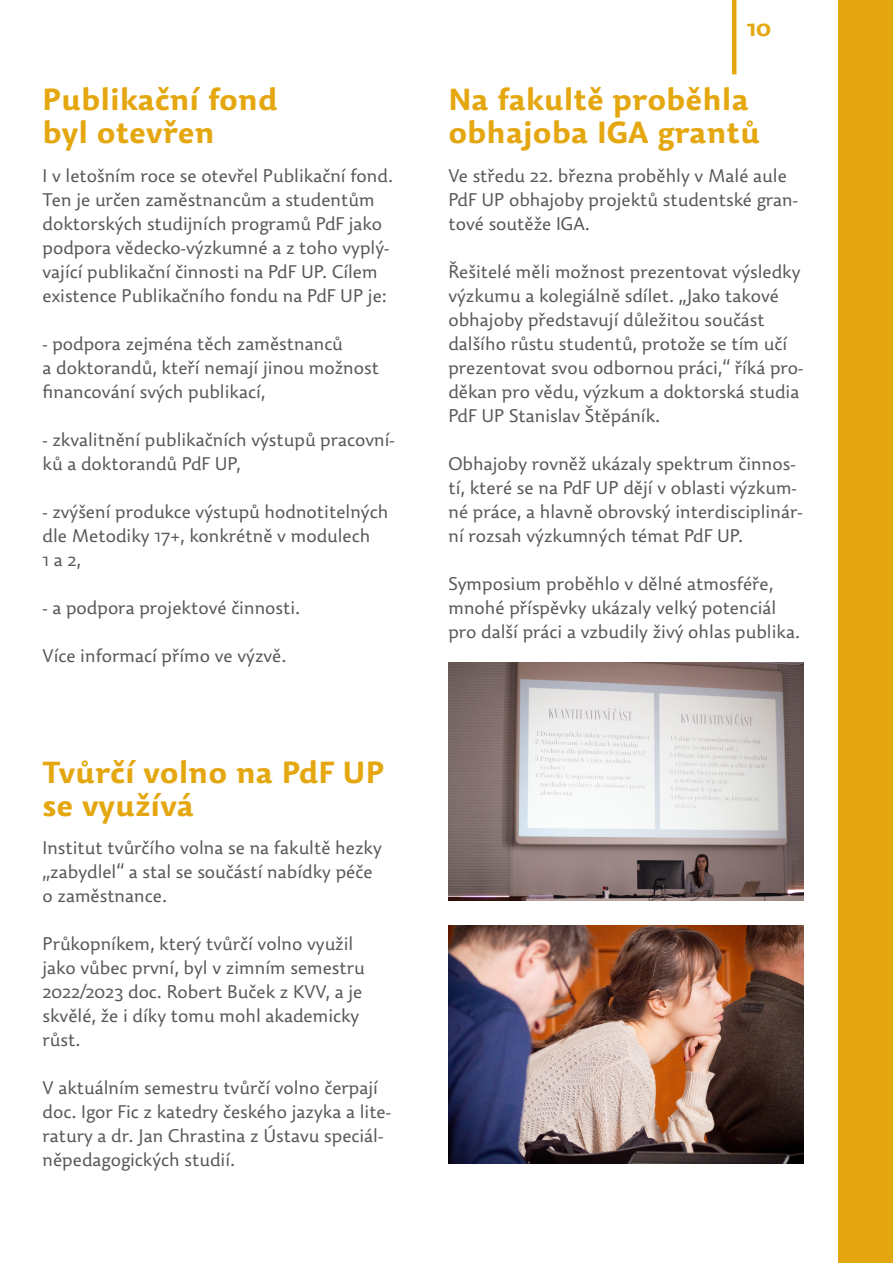
<style>
.page{position:relative;width:893px;height:1263px;background:#fff}
.page>*{position:absolute;margin:0;border:0;box-sizing:border-box;transform-origin:0 0}
.t1{font:700 30px/33px "Dederon SDOT";color:#e5a710}
.t2{font:700 22.5px "Dederon SDOT";color:#e5a710}
.t3{font:300 18px/24px "Dederon SLOT";color:#57585a}
</style>
<div class="page">
<div style="left:839px;top:0;width:54px;height:1263px;background:#e5a710"></div>
<hr style="left:732px;top:0;width:4px;height:74px;background:#e5a710">
<img style="left:448px;top:663px;width:355px;height:238px">
<img style="left:448px;top:925px;width:355px;height:238px">
<p class="t1" style="left:43px;top:83px;width:237px">Publikační fond byl otevřen</p>
<p class="t3" style="left:43px;top:164px;width:352px">I v letošním roce se otevřel Publikační fond.<br>Ten je určen zaměstnancům a studentům doktorských studijních programů PdF jako podpora vědecko-výzkumné a z toho vyplý&shy;vající publikační činnosti na PdF UP. Cílem existence Publikačního fondu na PdF UP je:</p>
<p class="t3" style="left:43px;top:332px;width:338px">- podpora zejména těch zaměstnanců<br>a doktorandů, kteří nemají jinou možnost financování svých publikací,</p>
<p class="t3" style="left:43px;top:428px;width:354px">- zkvalitnění publikačních výstupů pracovní&shy;ků a doktorandů PdF UP,</p>
<p class="t3" style="left:43px;top:500px;width:347px">- zvýšení produkce výstupů hodnotitelných dle Metodiky 17+, konkrétně v modulech<br>1 a 2,</p>
<p class="t3" style="left:43px;top:596px;width:259px">- a podpora projektové činnosti.</p>
<p class="t3" style="left:43px;top:644px;width:246px">Více informací přímo ve výzvě.</p>
<p class="t1" style="left:43px;top:756px;width:343px">Tvůrčí volno na PdF UP se využívá</p>
<p class="t3" style="left:43px;top:836px;width:341px">Institut tvůrčího volna se na fakultě hezky „zabydlel“ a stal se součástí nabídky péče o zaměstnance.</p>
<p class="t3" style="left:43px;top:932px;width:324px">Průkopníkem, který tvůrčí volno využil jako vůbec první, byl v zimním semestru<br>2022/2023 doc. Robert Buček z KVV, a je skvělé, že i díky tomu mohl akademicky růst.</p>
<p class="t3" style="left:43px;top:1076px;width:350px">V aktuálním semestru tvůrčí volno čerpají doc. Igor Fic z katedry českého jazyka a lite&shy;ratury a dr. Jan Chrastina z Ústavu speciál&shy;něpedagogických studií.</p>
<p class="t2" style="left:747px;top:14px;width:26px">10</p>
<p class="t1" style="left:448px;top:83px;width:313px">Na fakultě proběhla obhajoba IGA grantů</p>
<p class="t3" style="left:448px;top:164px;width:351px">Ve středu 22. března proběhly v Malé aule<br>PdF UP obhajoby projektů studentské gran&shy;tové soutěže IGA.</p>
<p class="t3" style="left:448px;top:260px;width:357px">Řešitelé měli možnost prezentovat výsledky výzkumu a kolegiálně sdílet. „Jako takové obhajoby představují důležitou součást dalšího růstu studentů, protože se tím učí prezentovat svou odbornou práci,“ říká pro&shy;děkan pro vědu, výzkum a doktorská studia PdF UP Stanislav Štěpáník.</p>
<p class="t3" style="left:448px;top:452px;width:356px">Obhajoby rovněž ukázaly spektrum činnos&shy;tí, které se na PdF UP dějí v oblasti výzkum&shy;né práce, a hlavně obrovský interdisciplinár&shy;ní rozsah výzkumných témat PdF UP.</p>
<p class="t3" style="left:448px;top:572px;width:353px">Symposium proběhlo v dělné atmosféře, mnohé příspěvky ukázaly velký potenciál pro další práci a vzbudily živý ohlas publika.</p>
</div>
